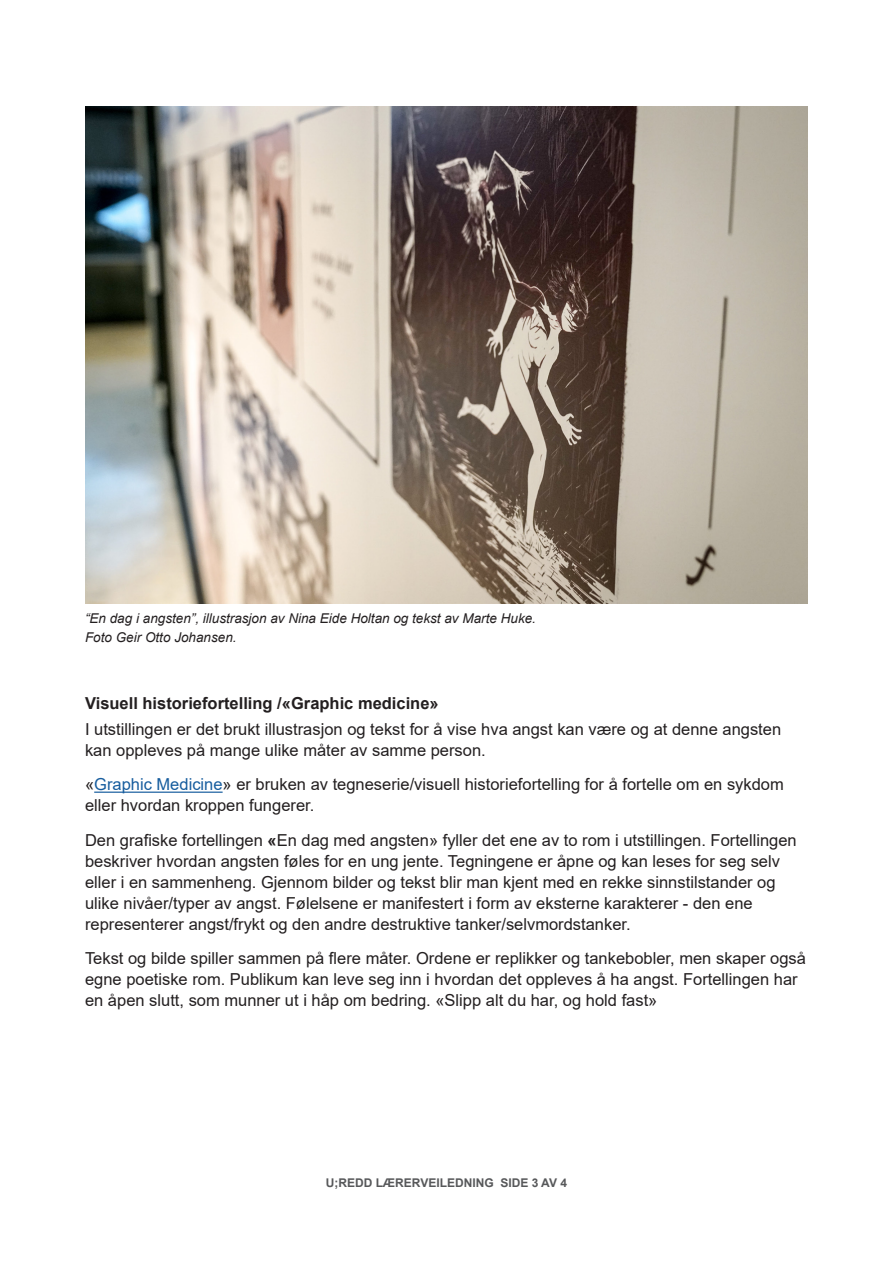
<style>
.page{position:relative;width:893px;height:1263px;background:#fff}
.page>*{position:absolute;margin:0;border:0;box-sizing:border-box;transform-origin:0 0}
.t1{font:16.5px/21px "Arial";color:#231f20}
.t2{font:700 16.5px "Arial";color:#231f20}
.t3{font:italic 13.5px/19.5px "Arial";color:#231f20}
.t4{font:700 12px "Arial";color:#57585a}
.s1{color:#175d9e}
.s2{font-weight:700}
</style>
<div class="page">
<hr style="left:94px;top:791px;width:129px;height:2px;background:#175d9e">
<img style="left:85px;top:106px;width:723px;height:497px">
<p class="t3" style="left:85px;top:609px;width:452px">“En dag i angsten”, illustrasjon av Nina Eide Holtan og tekst av Marte Huke.<br>Foto Geir Otto Johansen.</p>
<p class="t2" style="left:85px;top:692px;width:355px">Visuell historiefortelling /«Graphic medicine»</p>
<p class="t1" style="left:85px;top:718px;width:698px">I utstillingen er det brukt illustrasjon og tekst for å vise hva angst kan være og at denne angsten kan oppleves på mange ulike måter av samme person.</p>
<p class="t1" style="left:85px;top:774px;width:700px">«<span class="s1">Graphic Medicine</span>» er bruken av tegneserie/visuell historiefortelling for å fortelle om en sykdom eller hvordan kroppen fungerer.</p>
<p class="t1" style="left:85px;top:829px;width:713px">Den grafiske fortellingen <span class="s2">«</span>En dag med angsten» fyller det ene av to rom i utstillingen. Fortellingen beskriver hvordan angsten føles for en ung jente. Tegningene er åpne og kan leses for seg selv eller i en sammenheng. Gjennom bilder og tekst blir man kjent med en rekke sinnstilstander og ulike nivåer/typer av angst. Følelsene er manifestert i form av eksterne karakterer - den ene representerer angst/frykt og den andre destruktive tanker/selvmordstanker.</p>
<p class="t1" style="left:85px;top:948px;width:722px">Tekst og bilde spiller sammen på flere måter. Ordene er replikker og tankebobler, men skaper også egne poetiske rom. Publikum kan leve seg inn i hvordan det oppleves å ha angst. Fortellingen har en åpen slutt, som munner ut i håp om bedring. «Slipp alt du har, og hold fast»</p>
<p class="t4" style="left:326px;top:1174px;width:243px">U;REDD LÆRERVEILEDNING SIDE 3 AV 4</p>
</div>
